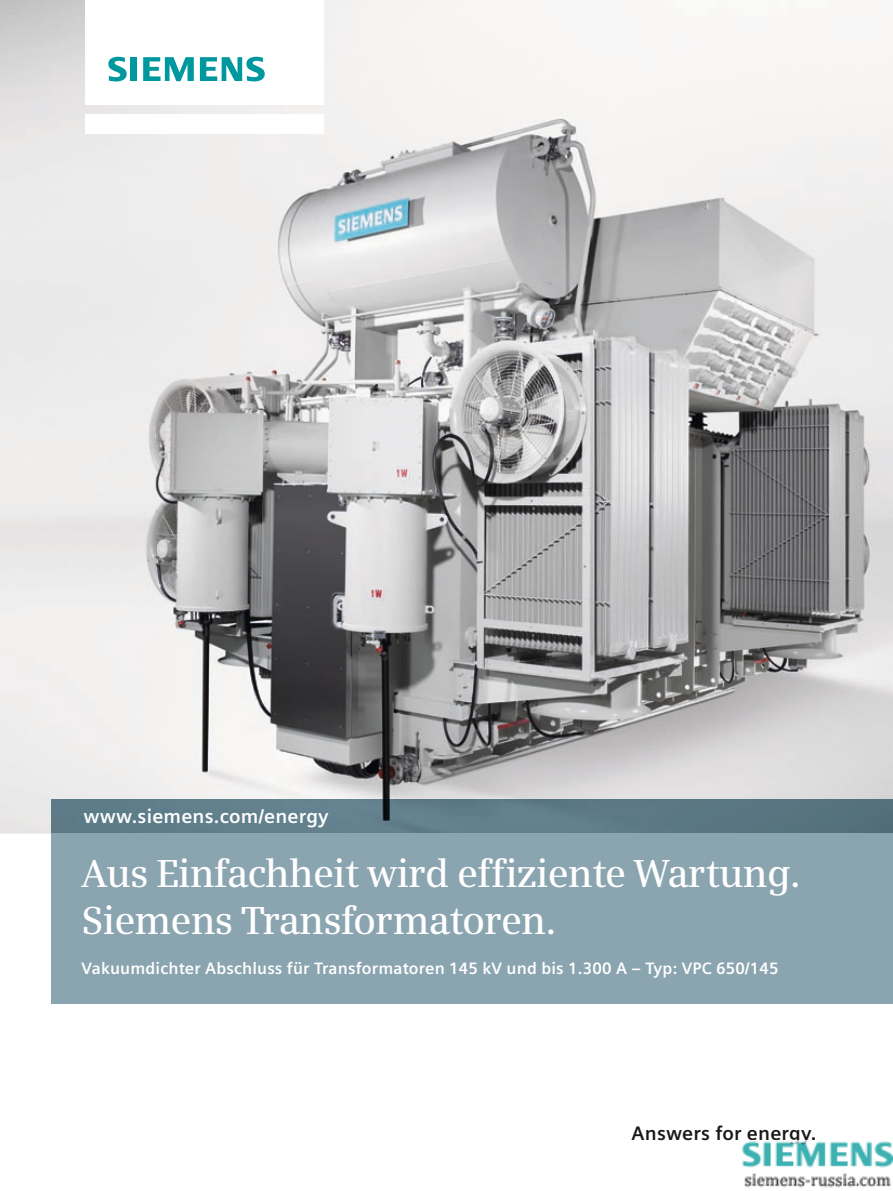
<style>
.page{position:relative;width:893px;height:1191px;background:#fff}
.page>*{position:absolute;margin:0;border:0;box-sizing:border-box;transform-origin:0 0}
.t1{font:600 39px/46.8px "Siemens Serif";letter-spacing:-.025em;color:#fff}
.t2{font:700 19.5px "Siemens Sans";letter-spacing:.01em;color:#fff}
.t3{font:700 19.5px "Siemens Sans";letter-spacing:.01em;color:#191817}
.t4{font:700 16.5px "Siemens Sans";letter-spacing:.01em;color:#fff}
</style>
<div class="page">
<img style="left:0;top:0;width:893px;height:833px">
<div style="left:85px;top:114px;width:238px;height:19px;background:#fff"></div>
<div style="left:85px;top:0;width:238px;height:105px;background:#fff"></div>
<svg style="left:108px;top:57px;width:19px;height:24px"></svg>
<div style="left:130px;top:57px;width:7px;height:24px;background:#00989f"></div>
<svg style="left:143px;top:57px;width:51px;height:24px"></svg>
<svg style="left:200px;top:57px;width:65px;height:24px"></svg>
<img style="left:51px;top:799px;width:842px;height:34px">
<div style="left:51px;top:833px;width:842px;height:170px;background:#8aa4b0"></div>
<img style="left:742px;top:1141px;width:150px;height:47px">
<p class="t2" style="left:83px;top:805px;width:247px">www.siemens.com/energy</p>
<h1 class="t1" style="left:82px;top:850px;width:721px">Aus Einfachheit wird effiziente Wartung.<br>Siemens Transformatoren.</h1>
<p class="t4" style="left:82px;top:959px;width:698px">Vakuumdichter Abschluss für Transformatoren 145 kV und bis 1.300 A – Typ: VPC 650/145</p>
<p class="t3" style="left:632px;top:1122px;width:186px">Answers for energy.</p>
</div>
